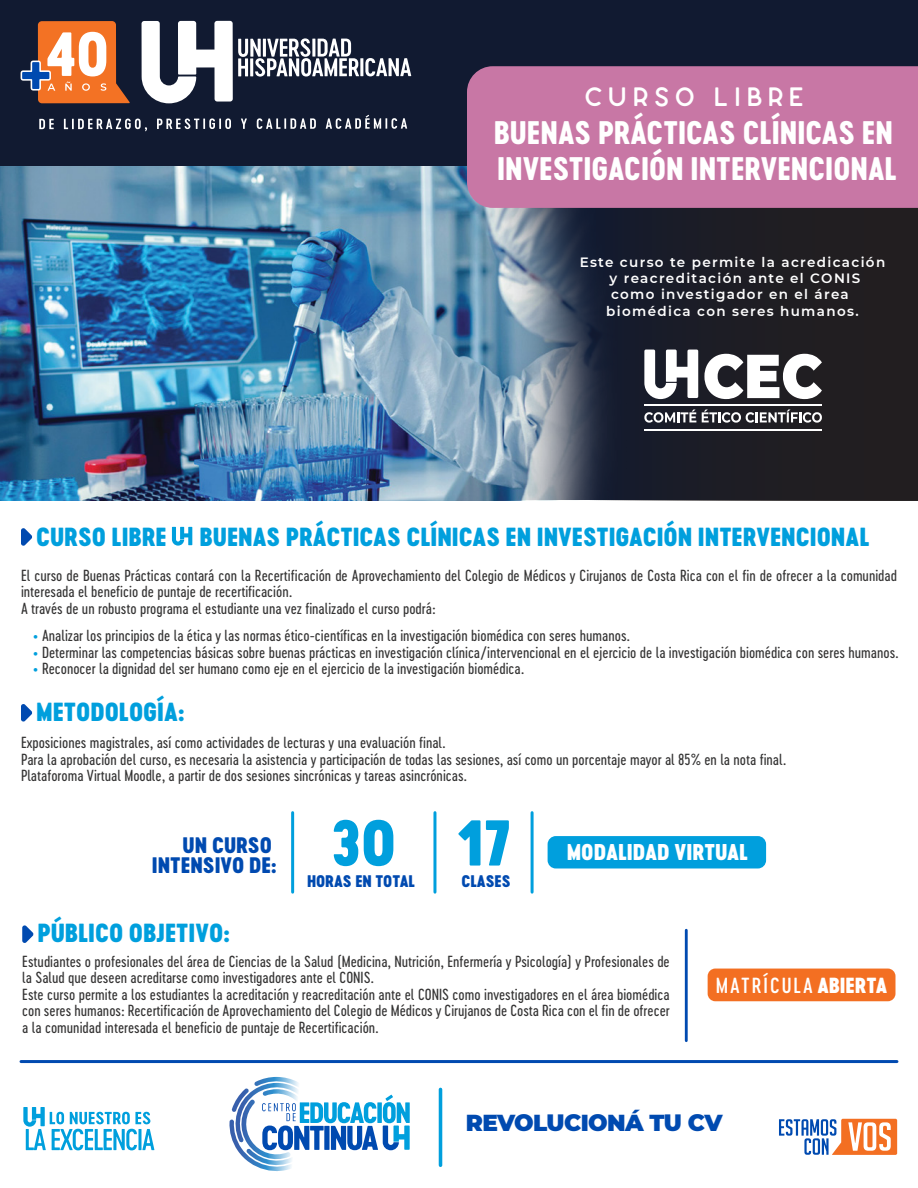
<style>
.page{position:relative;width:918px;height:1188px;background:#fff}
.page>*{position:absolute;margin:0;border:0;box-sizing:border-box;transform-origin:0 0}
.t1{font:60.3px "Cervo Neue Black Neue";color:#009fdd}
.t2{font:30.45px/35.8px "Cervo Neue Extra Bold Neue";color:#fff}
.t3{font:26.7px "ENRIQ Bold";letter-spacing:.2em;color:#fff}
.t4{font:24.45px "Cervo Neue Black Neue";color:#009fdd}
.t5{font:900 23.1px "Montserrat";letter-spacing:-.025em;color:#004ab0}
.t6{font:21.3px "Cervo Neue Black Neue";color:#fff}
.t7{font:21px "Cervo Neue Black Neue";color:#004ab0}
.t8{font:20.4px "Cervo Neue Medium Neue";letter-spacing:.1em;color:#fff}
.t9{font:15.75px "Cervo Neue Black Neue";color:#004ab0}
.t10{font:15px/16.5px "Cervo Neue Regular Neue";color:#343333}
.t11{font:600 13.5px/16.2px "Montserrat";letter-spacing:.1em;color:#fff;text-align:center}
.s1{color:#009fdd}
.s2{font-family:"Cervo Neue Black Neue"}
</style>
<div class="page">
<div style="left:0;top:0;width:918px;height:499px;background:#111a31"></div>
<img style="left:0;top:166px;width:587px;height:334px">
<div style="left:587px;top:166px;width:331px;height:334px;background:linear-gradient(to right,#192031,#251f1e)"></div>
<hr style="left:21px;top:1060px;width:876px;height:3px;background:#004ab0">
<div style="left:708px;top:969px;width:187px;height:32px;background:#f36f22;border-radius:8px"></div>
<hr style="left:685px;top:930px;width:3px;height:111px;background:#004ab0">
<svg style="left:22px;top:925px;width:12px;height:18px"></svg>
<hr style="left:433px;top:813px;width:3px;height:79px;background:#009fdd">
<hr style="left:531px;top:813px;width:3px;height:79px;background:#009fdd">
<hr style="left:291px;top:813px;width:3px;height:79px;background:#009fdd">
<div style="left:548px;top:836px;width:218px;height:32px;background:#009fdd;border-radius:8px"></div>
<svg style="left:172px;top:527px;width:20px;height:19px"></svg>
<svg style="left:21px;top:528px;width:11px;height:18px"></svg>
<svg style="left:21px;top:704px;width:11px;height:18px"></svg>
<div style="left:467px;top:66px;width:451px;height:142px;background:#c877a5"></div>
<svg style="left:704px;top:354px;width:118px;height:45px"></svg>
<svg style="left:644px;top:350px;width:54px;height:49px"></svg>
<svg style="left:644px;top:410px;width:52px;height:13px"></svg>
<svg style="left:702px;top:410px;width:120px;height:13px"></svg>
<hr style="left:644px;top:405px;width:178px;height:1px;background:#fff">
<hr style="left:644px;top:429px;width:178px;height:1px;background:#fff">
<hr style="left:360px;top:58px;width:3px;height:18px;background:#fff">
<svg style="left:365px;top:58px;width:46px;height:18px"></svg>
<svg style="left:142px;top:21px;width:217px;height:82px"></svg>
<svg style="left:39px;top:119px;width:15px;height:10px"></svg>
<svg style="left:64px;top:119px;width:83px;height:12px"></svg>
<svg style="left:157px;top:118px;width:74px;height:11px"></svg>
<svg style="left:241px;top:119px;width:6px;height:10px"></svg>
<svg style="left:257px;top:118px;width:59px;height:11px"></svg>
<svg style="left:326px;top:115px;width:81px;height:14px"></svg>
<svg style="left:21px;top:21px;width:109px;height:82px"></svg>
<hr style="left:439px;top:1089px;width:3px;height:76px;background:#009fdd">
<svg style="left:229px;top:1076px;width:181px;height:95px"></svg>
<svg style="left:779px;top:1119px;width:118px;height:36px"></svg>
<svg style="left:23px;top:1107px;width:131px;height:43px"></svg>
<h3 class="t3" style="left:585px;top:74px;width:221px">CURSO LIBRE</h3>
<h2 class="t2" style="left:494px;top:114px;width:404px">BUENAS PRÁCTICAS CLÍNICAS EN<br>INVESTIGACIÓN INTERVENCIONAL</h2>
<p class="t11" style="left:580px;top:253px;width:307px">Este curso te permite la acredicación y reacreditación ante el CONIS<br>como investigador en el área biomédica con seres humanos.</p>
<h3 class="t4" style="left:36px;top:519px;width:132px">CURSO LIBRE</h3>
<h3 class="t4" style="left:200px;top:519px;width:671px">BUENAS PRÁCTICAS CLÍNICAS EN INVESTIGACIÓN INTERVENCIONAL</h3>
<p class="t10" style="left:21px;top:567px;width:878px">El curso de Buenas Prácticas contará con la Recertificación de Aprovechamiento del Colegio de Médicos y Cirujanos de Costa Rica con el fin de ofrecer a la comunidad interesada el beneficio de puntaje de recertificación.<br>A través de un robusto programa el estudiante una vez finalizado el curso podrá:</p>
<p class="t10" style="left:33px;top:627px;width:599px"><span class="s1">•</span> Analizar los principios de la ética y las normas ético-científicas en la investigación biomédica con seres humanos.</p>
<p class="t10" style="left:33px;top:644px;width:867px"><span class="s1">•</span> Determinar las competencias básicas sobre buenas prácticas en investigación clínica/intervencional en el ejercicio de la investigación biomédica con seres humanos.</p>
<p class="t10" style="left:33px;top:660px;width:493px"><span class="s1">•</span> Reconocer la dignidad del ser humano como eje en el ejercicio de la investigación biomédica.</p>
<h3 class="t4" style="left:36px;top:694px;width:150px">METODOLOGÍA:</h3>
<p class="t10" style="left:21px;top:734px;width:767px">Exposiciones magistrales, así como actividades de lecturas y una evaluación final.<br>Para la aprobación del curso, es necesaria la asistencia y participación de todas las sesiones, así como un porcentaje mayor al 85% en la nota final.<br>Plataforoma Virtual Moodle, a partir de dos sesiones sincrónicas y tareas asincrónicas.</p>
<h3 class="t7" style="left:183px;top:830px;width:91px">UN CURSO</h3>
<h3 class="t7" style="left:152px;top:850px;width:126px">INTENSIVO DE:</h3>
<h3 class="t4" style="left:37px;top:915px;width:194px">PÚBLICO OBJETIVO:</h3>
<h1 class="t1" style="left:331px;top:799px;width:67px">30</h1>
<p class="t9" style="left:307px;top:869px;width:110px">HORAS EN TOTAL</p>
<h1 class="t1" style="left:458px;top:799px;width:54px">17</h1>
<p class="t9" style="left:461px;top:869px;width:51px">CLASES</p>
<h3 class="t6" style="left:567px;top:837px;width:183px">MODALIDAD VIRTUAL</h3>
<p class="t10" style="left:22px;top:953px;width:649px">Estudiantes o profesionales del área de Ciencias de la Salud (Medicina, Nutrición, Enfermería y Psicología) y Profesionales de la Salud que deseen acreditarse como investigadores ante el CONIS.<br>Este curso permite a los estudiantes la acreditación y reacreditación ante el CONIS como investigadores en el área biomédica con seres humanos: Recertificación de Aprovechamiento del Colegio de Médicos y Cirujanos de Costa Rica con el fin de ofrecer a la comunidad interesada el beneficio de puntaje de Recertificación.</p>
<h3 class="t8" style="left:716px;top:972px;width:173px">MATRÍCULA <span class="s2">ABIERTA</span></h3>
<h3 class="t5" style="left:466px;top:1105px;width:258px">REVOLUCIONÁ TU CV</h3>
</div>
